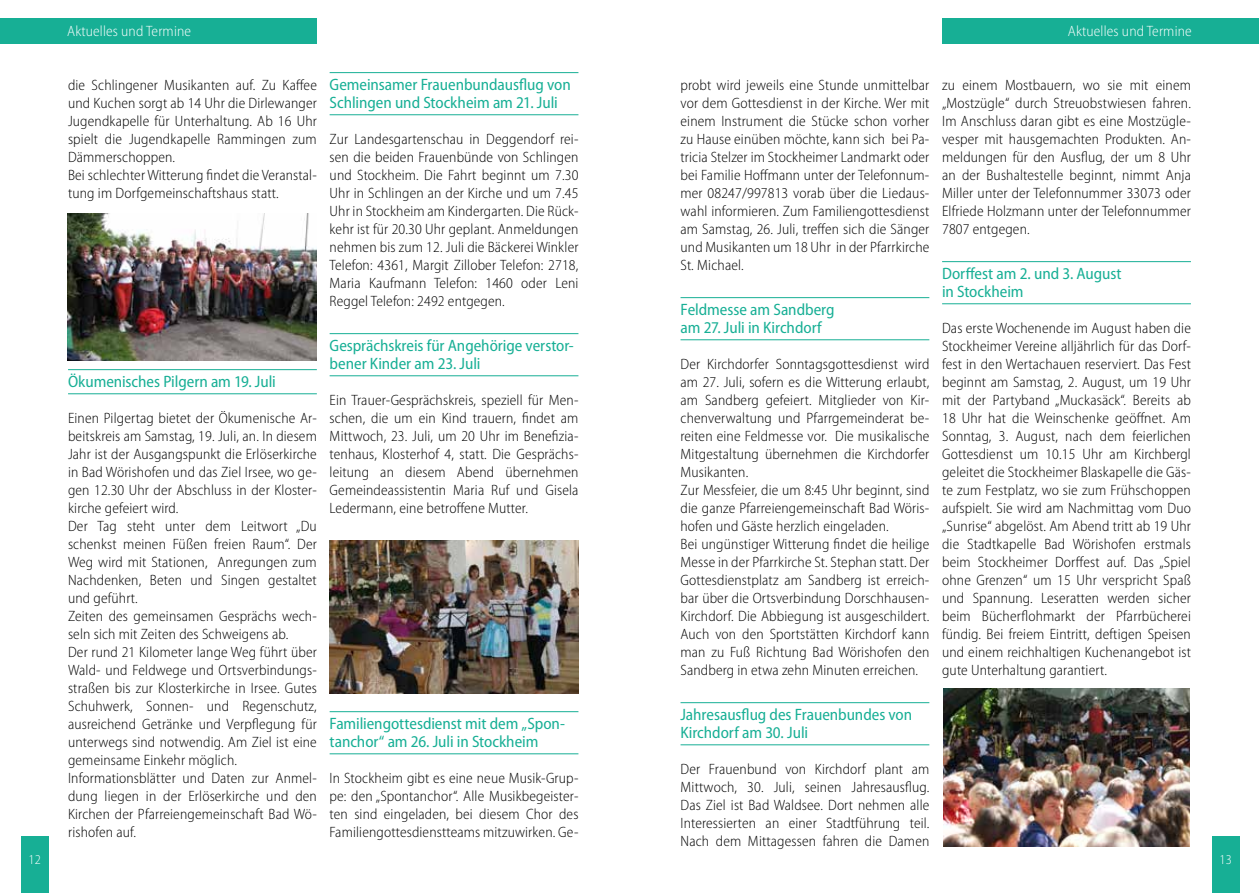
<style>
.page{position:relative;width:1259px;height:893px;background:#fff}
.page>*{position:absolute;margin:0;border:0;box-sizing:border-box;transform-origin:0 0}
.t1{font:semi-condensed 16.5px/18px "Myriad Pro";letter-spacing:-.005em;color:#17af95}
.t2{font:300 semi-condensed 15px/18px "Myriad Pro";letter-spacing:.01em;color:#000;text-align:justify}
.t3{font:300 semi-condensed 15px "Myriad Pro";letter-spacing:.01em;color:#fff}
.t4{font:300 semi-condensed 13.5px "Myriad Pro";color:#fff}
</style>
<div class="page">
<div style="left:0;top:18px;width:317px;height:26px;background:#17af95"></div>
<div style="left:942px;top:18px;width:317px;height:26px;background:#17af95"></div>
<div style="left:1211px;top:837px;width:28px;height:56px;background:#17af95"></div>
<div style="left:21px;top:837px;width:28px;height:56px;background:#17af95"></div>
<hr style="left:68px;top:369px;width:249px;height:1px;background:#17af95">
<hr style="left:68px;top:393px;width:249px;height:1px;background:#17af95">
<hr style="left:330px;top:72px;width:248px;height:1px;background:#17af95">
<hr style="left:330px;top:114px;width:248px;height:1px;background:#17af95">
<hr style="left:330px;top:333px;width:248px;height:1px;background:#17af95">
<hr style="left:330px;top:375px;width:248px;height:1px;background:#17af95">
<hr style="left:330px;top:711px;width:248px;height:1px;background:#17af95">
<hr style="left:330px;top:753px;width:248px;height:1px;background:#17af95">
<hr style="left:680px;top:297px;width:249px;height:1px;background:#17af95">
<hr style="left:680px;top:339px;width:249px;height:1px;background:#17af95">
<hr style="left:680px;top:702px;width:249px;height:1px;background:#17af95">
<hr style="left:680px;top:744px;width:249px;height:1px;background:#17af95">
<hr style="left:942px;top:261px;width:249px;height:1px;background:#17af95">
<hr style="left:942px;top:303px;width:249px;height:1px;background:#17af95">
<img style="left:943px;top:689px;width:246px;height:157px">
<img style="left:330px;top:540px;width:248px;height:153px">
<img style="left:67px;top:214px;width:249px;height:146px">
<p class="t4" style="left:29px;top:852px;width:14px">12</p>
<p class="t3" style="left:67px;top:23px;width:125px">Aktuelles und Termine</p>
<p class="t2" style="left:68px;top:76px;width:250px;text-align:left">die Schlingener Musikanten auf. Zu Kaffee und Kuchen sorgt ab 14 Uhr die Dirlewanger Jugendkapelle für Unterhaltung. Ab 16 Uhr spielt die Jugendkapelle Rammingen zum Dämmerschoppen.<br>Bei schlechter Witterung findet die Veranstal&shy;tung im Dorfgemeinschaftshaus statt.</p>
<p class="t1" style="left:68px;top:373px;width:209px">Ökumenisches Pilgern am 19. Juli</p>
<p class="t2" style="left:68px;top:409px;width:250px;text-align:left">Einen Pilgertag bietet der Ökumenische Ar&shy;beitskreis am Samstag, 19. Juli, an. In diesem Jahr ist der Ausgangspunkt die Erlöserkirche in Bad Wörishofen und das Ziel Irsee, wo ge&shy;gen 12.30 Uhr der Abschluss in der Kloster&shy;kirche gefeiert wird.<br>Der Tag steht unter dem Leitwort „Du schenkst meinen Füßen freien Raum“. Der Weg wird mit Stationen, Anregungen zum Nachdenken, Beten und Singen gestaltet und geführt.<br>Zeiten des gemeinsamen Gesprächs wech&shy;seln sich mit Zeiten des Schweigens ab.<br>Der rund 21 Kilometer lange Weg führt über Wald- und Feldwege und Ortsverbindungs&shy;straßen bis zur Klosterkirche in Irsee. Gutes Schuhwerk, Sonnen- und Regenschutz, ausreichend Getränke und Verpflegung für unterwegs sind notwendig. Am Ziel ist eine gemeinsame Einkehr möglich.<br>Informationsblätter und Daten zur Anmel&shy;dung liegen in der Erlöserkirche und den Kirchen der Pfarreiengemeinschaft Bad Wö&shy;rishofen auf.</p>
<p class="t1" style="left:330px;top:76px;width:243px">Gemeinsamer Frauenbundausflug von<br>Schlingen und Stockheim am 21. Juli</p>
<p class="t2" style="left:330px;top:130px;width:250px">Zur Landesgartenschau in Deggendorf rei&shy;sen die beiden Frauenbünde von Schlingen und Stockheim. Die Fahrt beginnt um 7.30<br>Uhr in Schlingen an der Kirche und um 7.45<br>Uhr in Stockheim am Kindergarten. Die Rück&shy;kehr ist für 20.30 Uhr geplant. Anmeldungen nehmen bis zum 12. Juli die Bäckerei Winkler Telefon: 4361, Margit Zillober Telefon: 2718, Maria Kaufmann Telefon: 1460 oder Leni Reggel Telefon: 2492 entgegen.</p>
<p class="t1" style="left:330px;top:337px;width:246px">Gesprächskreis für Angehörige verstor&shy;bener Kinder am 23. Juli</p>
<p class="t2" style="left:330px;top:391px;width:250px">Ein Trauer-Gesprächskreis, speziell für Men&shy;schen, die um ein Kind trauern, findet am Mittwoch, 23. Juli, um 20 Uhr im Benefizia&shy;tenhaus, Klosterhof 4, statt. Die Gesprächs&shy;leitung an diesem Abend übernehmen Gemeindeassistentin Maria Ruf und Gisela Ledermann, eine betroffene Mutter.</p>
<p class="t1" style="left:330px;top:715px;width:237px">Familiengottesdienst mit dem „Spon&shy;tanchor“ am 26. Juli in Stockheim</p>
<p class="t2" style="left:330px;top:769px;width:250px">In Stockheim gibt es eine neue Musik-Grup&shy;pe: den „Spontanchor“. Alle Musikbegeister&shy;ten sind eingeladen, bei diesem Chor des Familiengottesdienstteams mitzuwirken. Ge-</p>
<p class="t3" style="left:1068px;top:23px;width:125px">Aktuelles und Termine</p>
<p class="t2" style="left:680px;top:76px;width:250px">probt wird jeweils eine Stunde unmittelbar vor dem Gottesdienst in der Kirche. Wer mit einem Instrument die Stücke schon vorher zu Hause einüben möchte, kann sich bei Pa&shy;tricia Stelzer im Stockheimer Landmarkt oder bei Familie Hoffmann unter der Telefonnum&shy;mer 08247/997813 vorab über die Liedaus&shy;wahl informieren. Zum Familiengottesdienst am Samstag, 26. Juli, treffen sich die Sänger und Musikanten um 18 Uhr in der Pfarrkirche St. Michael.</p>
<p class="t1" style="left:680px;top:301px;width:156px">Feldmesse am Sandberg am 27. Juli in Kirchdorf</p>
<p class="t2" style="left:680px;top:355px;width:250px;text-align:left">Der Kirchdorfer Sonntagsgottesdienst wird am 27. Juli, sofern es die Witterung erlaubt, am Sandberg gefeiert. Mitglieder von Kir&shy;chenverwaltung und Pfarrgemeinderat be&shy;reiten eine Feldmesse vor. Die musikalische Mitgestaltung übernehmen die Kirchdorfer Musikanten.<br>Zur Messfeier, die um 8:45 Uhr beginnt, sind die ganze Pfarreiengemeinschaft Bad Wöris&shy;hofen und Gäste herzlich eingeladen.<br>Bei ungünstiger Witterung findet die heilige Messe in der Pfarrkirche St. Stephan statt. Der Gottesdienstplatz am Sandberg ist erreich&shy;bar über die Ortsverbindung Dorschhausen-Kirchdorf. Die Abbiegung ist ausgeschildert.<br>Auch von den Sportstätten Kirchdorf kann man zu Fuß Richtung Bad Wörishofen den Sandberg in etwa zehn Minuten erreichen.</p>
<p class="t1" style="left:680px;top:706px;width:233px">Jahresausflug des Frauenbundes von<br>Kirchdorf am 30. Juli</p>
<p class="t2" style="left:680px;top:760px;width:250px">Der Frauenbund von Kirchdorf plant am Mittwoch, 30. Juli, seinen Jahresausflug.<br>Das Ziel ist Bad Waldsee. Dort nehmen alle Interessierten an einer Stadtführung teil.<br>Nach dem Mittagessen fahren die Damen</p>
<p class="t2" style="left:942px;top:76px;width:250px">zu einem Mostbauern, wo sie mit einem „Mostzügle“ durch Streuobstwiesen fahren.<br>Im Anschluss daran gibt es eine Mostzügle&shy;vesper mit hausgemachten Produkten. An&shy;meldungen für den Ausflug, der um 8 Uhr an der Bushaltestelle beginnt, nimmt Anja Miller unter der Telefonnummer 33073 oder Elfriede Holzmann unter der Telefonnummer 7807 entgegen.</p>
<p class="t1" style="left:942px;top:265px;width:181px">Dorffest am 2. und 3. August in Stockheim</p>
<p class="t2" style="left:942px;top:319px;width:250px">Das erste Wochenende im August haben die Stockheimer Vereine alljährlich für das Dorf&shy;fest in den Wertachauen reserviert. Das Fest beginnt am Samstag, 2. August, um 19 Uhr mit der Partyband „Muckasäck“. Bereits ab 18 Uhr hat die Weinschenke geöffnet. Am Sonntag, 3. August, nach dem feierlichen Gottesdienst um 10.15 Uhr am Kirchbergl geleitet die Stockheimer Blaskapelle die Gäs&shy;te zum Festplatz, wo sie zum Frühschoppen aufspielt. Sie wird am Nachmittag vom Duo „Sunrise“ abgelöst. Am Abend tritt ab 19 Uhr die Stadtkapelle Bad Wörishofen erstmals beim Stockheimer Dorffest auf. Das „Spiel ohne Grenzen“ um 15 Uhr verspricht Spaß und Spannung. Leseratten werden sicher beim Bücherflohmarkt der Pfarrbücherei fündig. Bei freiem Eintritt, deftigen Speisen und einem reichhaltigen Kuchenangebot ist gute Unterhaltung garantiert.</p>
<p class="t4" style="left:1219px;top:852px;width:14px">13</p>
</div>
